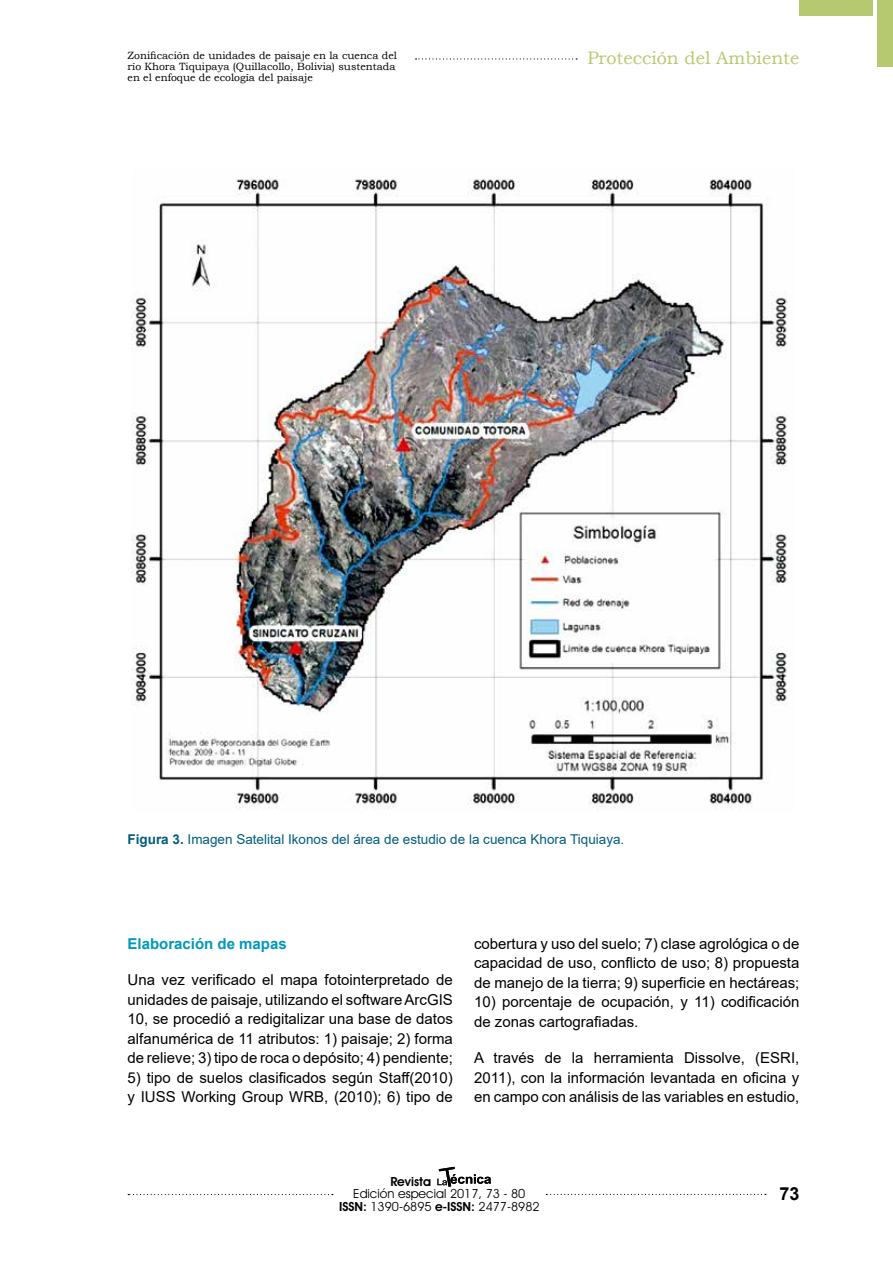
<style>
.page{position:relative;width:893px;height:1263px;background:#fff}
.page>*{position:absolute;margin:0;border:0;box-sizing:border-box;transform-origin:0 0}
.t1{font:18px "Bookman Old Style";color:#b6c970}
.t2{font:700 18px "Arial";color:#000}
.t3{font:15px/19.5px "Arial";color:#000;text-align:justify}
.t4{font:700 15px "Arial";color:#0098bc}
.t5{font:13.5px "Arial";color:#005c7f}
.t6{font:12.6px/12.1px "Avant Garde IT Cby BT";color:#000;text-align:center}
.t7{font:600 12.6px "Avant Garde IT Cby BT";color:#000}
.t8{font:10.5px/11.2px "Bookman Old Style";color:#000}
.s1{font-weight:700}
.s2{font-weight:600}
</style>
<div class="page">
<svg style="left:437px;top:1167px;width:54px;height:20px"></svg>
<svg style="left:128px;top:1194px;width:205px;height:1px"></svg>
<svg style="left:546px;top:1194px;width:220px;height:1px"></svg>
<div style="left:799px;top:0;width:74px;height:16px;background:#b6c970"></div>
<div style="left:877px;top:0;width:16px;height:67px;background:#b6c970"></div>
<svg style="left:416px;top:58px;width:161px;height:2px"></svg>
<img style="left:131px;top:179px;width:656px;height:631px">
<p class="t8" style="left:128px;top:49px;width:271px">Zonificación de unidades de paisaje en la cuenca del río Khora Tiquipaya (Quillacollo, Bolivia) sustentada en el enfoque de ecología del paisaje</p>
<p class="t1" style="left:587px;top:46px;width:214px">Protección del Ambiente</p>
<p class="t5" style="left:128px;top:830px;width:498px"><span class="s1">Figura 3.</span> Imagen Satelital Ikonos del área de estudio de la cuenca Khora Tiquiaya.</p>
<p class="t4" style="left:128px;top:933px;width:161px">Elaboración de mapas</p>
<p class="t3" style="left:128px;top:970px;width:327px">Una vez verificado el mapa fotointerpretado de unidades de paisaje, utilizando el software ArcGIS 10, se procedió a redigitalizar una base de datos alfanumérica de 11 atributos: 1) paisaje; 2) forma de relieve; 3) tipo de roca o depósito; 4) pendiente;</p>
<p class="t3" style="left:128px;top:1067px;width:327px">5) tipo de suelos clasificados según Staff(2010) y IUSS Working Group WRB, (2010); 6) tipo de</p>
<p class="t3" style="left:474px;top:933px;width:327px">cobertura y uso del suelo; 7) clase agrológica o de capacidad de uso, conflicto de uso; 8) propuesta de manejo de la tierra; 9) superficie en hectáreas;</p>
<p class="t3" style="left:474px;top:992px;width:327px">10) porcentaje de ocupación, y 11) codificación de zonas cartografiadas.</p>
<p class="t3" style="left:474px;top:1048px;width:327px">A través de la herramienta Dissolve, (ESRI, 2011), con la información levantada en oficina y en campo con análisis de las variables en estudio,</p>
<p class="t7" style="left:390px;top:1174px;width:42px">Revista</p>
<p class="t6" style="left:339px;top:1188px;width:202px">Edición especial 2017, 73 - 80<br><span class="s2">ISSN:</span> 1390-6895 <span class="s2">e-ISSN:</span> 2477-8982</p>
<p class="t2" style="left:779px;top:1181px;width:22px">73</p>
</div>
